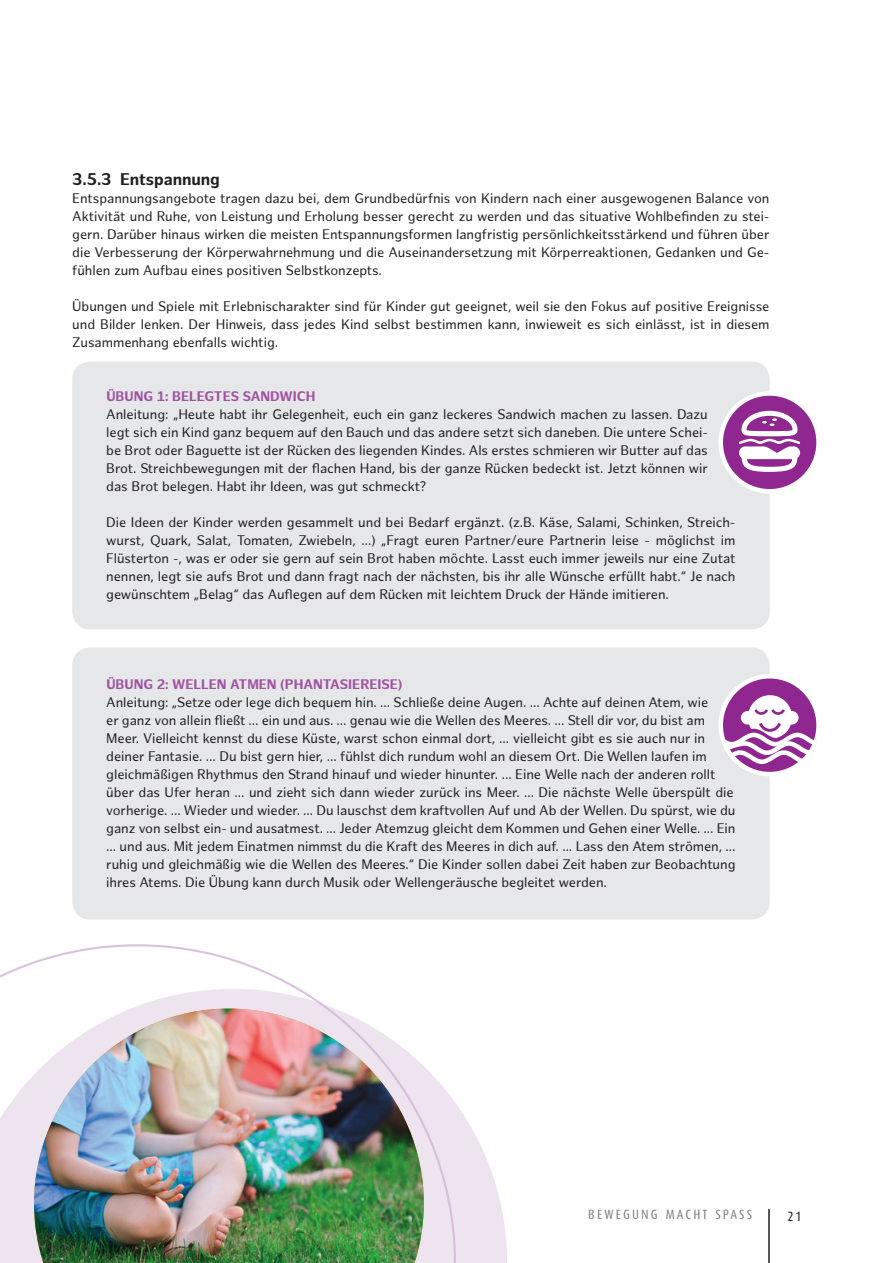
<style>
.page{position:relative;width:893px;height:1263px;background:#fff}
.page>*{position:absolute;margin:0;border:0;box-sizing:border-box;transform-origin:0 0}
.t1{font:700 16.5px "Hamburg Sans";color:#231f20}
.t2{font:13.5px/18px "Hamburg Sans";letter-spacing:-.005em;color:#231f20;text-align:justify}
.t3{font:700 13.5px "Hamburg Sans";color:#a153a1}
.t4{font:13.5px "Dax Condensed";letter-spacing:.16em;color:#808285}
.t5{font:13.5px "Dax Condensed";color:#231f20}
</style>
<div class="page">
<hr style="left:768px;top:1209px;width:2px;height:54px;background:#231f20">
<div style="left:72px;top:647px;width:698px;height:272px;background:#e6e7e9;border-radius:18px"></div>
<div style="left:72px;top:361px;width:698px;height:268px;background:#e6e7e9;border-radius:18px"></div>
<svg style="left:456px;top:1104px;width:51px;height:159px;fill:#eee4f0"></svg>
<svg style="left:0;top:944px;width:456px;height:319px"></svg>
<img style="left:34px;top:1008px;width:390px;height:255px">
<svg style="left:721px;top:393px;width:98px;height:98px;background:#9f449e"></svg>
<div style="left:718px;top:391px;width:103px;height:102px;border:4px solid #fff;border-radius:50%"></div>
<svg style="left:739px;top:411px;width:61px;height:61px"></svg>
<svg style="left:721px;top:676px;width:98px;height:98px;background:#a0469f"></svg>
<div style="left:748px;top:695px;width:44px;height:44px;background:#fff;border-radius:50%"></div>
<svg style="left:723px;top:706px;width:93px;height:62px"></svg>
<div style="left:742px;top:712px;width:12px;height:12px;background:#fff;border-radius:50%"></div>
<div style="left:741px;top:711px;width:13px;height:13px;border:2px solid #fff;border-radius:50%"></div>
<div style="left:786px;top:712px;width:12px;height:12px;background:#fff;border-radius:50%"></div>
<div style="left:785px;top:711px;width:14px;height:13px;border:2px solid #fff;border-radius:50%"></div>
<div style="left:718px;top:674px;width:103px;height:102px;border:4px solid #fff;border-radius:50%"></div>
<p class="t1" style="left:72px;top:170px;width:149px">3.5.3 ENTSPANNUNG</p>
<p class="t2" style="left:72px;top:190px;width:699px">Entspannungsangebote tragen dazu bei, dem Grundbedürfnis von Kindern nach einer ausgewogenen Balance von Aktivität und Ruhe, von Leistung und Erholung besser gerecht zu werden und das situative Wohlbefinden zu stei&shy;gern. Darüber hinaus wirken die meisten Entspannungsformen langfristig persönlichkeitsstärkend und führen über die Verbesserung der Körperwahrnehmung und die Auseinandersetzung mit Körperreaktionen, Gedanken und Ge&shy;fühlen zum Aufbau eines positiven Selbstkonzepts.</p>
<p class="t2" style="left:72px;top:298px;width:699px">Übungen und Spiele mit Erlebnischarakter sind für Kinder gut geeignet, weil sie den Fokus auf positive Ereignisse und Bilder lenken. Der Hinweis, dass jedes Kind selbst bestimmen kann, inwieweit es sich einlässt, ist in diesem Zusammenhang ebenfalls wichtig.</p>
<p class="t3" style="left:106px;top:388px;width:195px">ÜBUNG 1: BELEGTES SANDWICH</p>
<p class="t2" style="left:106px;top:406px;width:603px">Anleitung: „Heute habt ihr Gelegenheit, euch ein ganz leckeres Sandwich machen zu lassen. Dazu legt sich ein Kind ganz bequem auf den Bauch und das andere setzt sich daneben. Die untere Schei&shy;be Brot oder Baguette ist der Rücken des liegenden Kindes. Als erstes schmieren wir Butter auf das Brot. Streichbewegungen mit der flachen Hand, bis der ganze Rücken bedeckt ist. Jetzt können wir das Brot belegen. Habt ihr Ideen, was gut schmeckt?</p>
<p class="t2" style="left:106px;top:514px;width:631px">Die Ideen der Kinder werden gesammelt und bei Bedarf ergänzt. (z.B. Käse, Salami, Schinken, Streich&shy;wurst, Quark, Salat, Tomaten, Zwiebeln, ...) „Fragt euren Partner/eure Partnerin leise - möglichst im Flüsterton -, was er oder sie gern auf sein Brot haben möchte. Lasst euch immer jeweils nur eine Zutat nennen, legt sie aufs Brot und dann fragt nach der nächsten, bis ihr alle Wünsche erfüllt habt.“ Je nach gewünschtem „Belag“ das Auflegen auf dem Rücken mit leichtem Druck der Hände imitieren.</p>
<p class="t3" style="left:106px;top:676px;width:271px">ÜBUNG 2: WELLEN ATMEN (PHANTASIEREISE</p>
<p class="t3" style="left:398px;top:676px;width:6px">)</p>
<p class="t2" style="left:106px;top:694px;width:631px;text-align:left">Anleitung: „Setze oder lege dich bequem hin. ... Schließe deine Augen. ... Achte auf deinen Atem, wie<br>er ganz von allein fließt ... ein und aus. ... genau wie die Wellen des Meeres. ... Stell dir vor, du bist am Meer. Vielleicht kennst du diese Küste, warst schon einmal dort, ... vielleicht gibt es sie auch nur in deiner Fantasie. ... Du bist gern hier, ... fühlst dich rundum wohl an diesem Ort. Die Wellen laufen im gleichmäßigen Rhythmus den Strand hinauf und wieder hinunter. ... Eine Welle nach der anderen rollt über das Ufer heran ... und zieht sich dann wieder zurück ins Meer. ... Die nächste Welle überspült die vorherige. ... Wieder und wieder. ... Du lauschst dem kraftvollen Auf und Ab der Wellen. Du spürst, wie du ganz von selbst ein- und ausatmest. ... Jeder Atemzug gleicht dem Kommen und Gehen einer Welle. ... Ein ... und aus. Mit jedem Einatmen nimmst du die Kraft des Meeres in dich auf. ... Lass den Atem strömen, ... ruhig und gleichmäßig wie die Wellen des Meeres.“ Die Kinder sollen dabei Zeit haben zur Beobachtung ihres Atems. Die Übung kann durch Musik oder Wellengeräusche begleitet werden.</p>
<p class="t4" style="left:588px;top:1207px;width:158px">BEWEGUNG MACHT SPASS</p>
<p class="t5" style="left:787px;top:1209px;width:16px">21</p>
</div>
